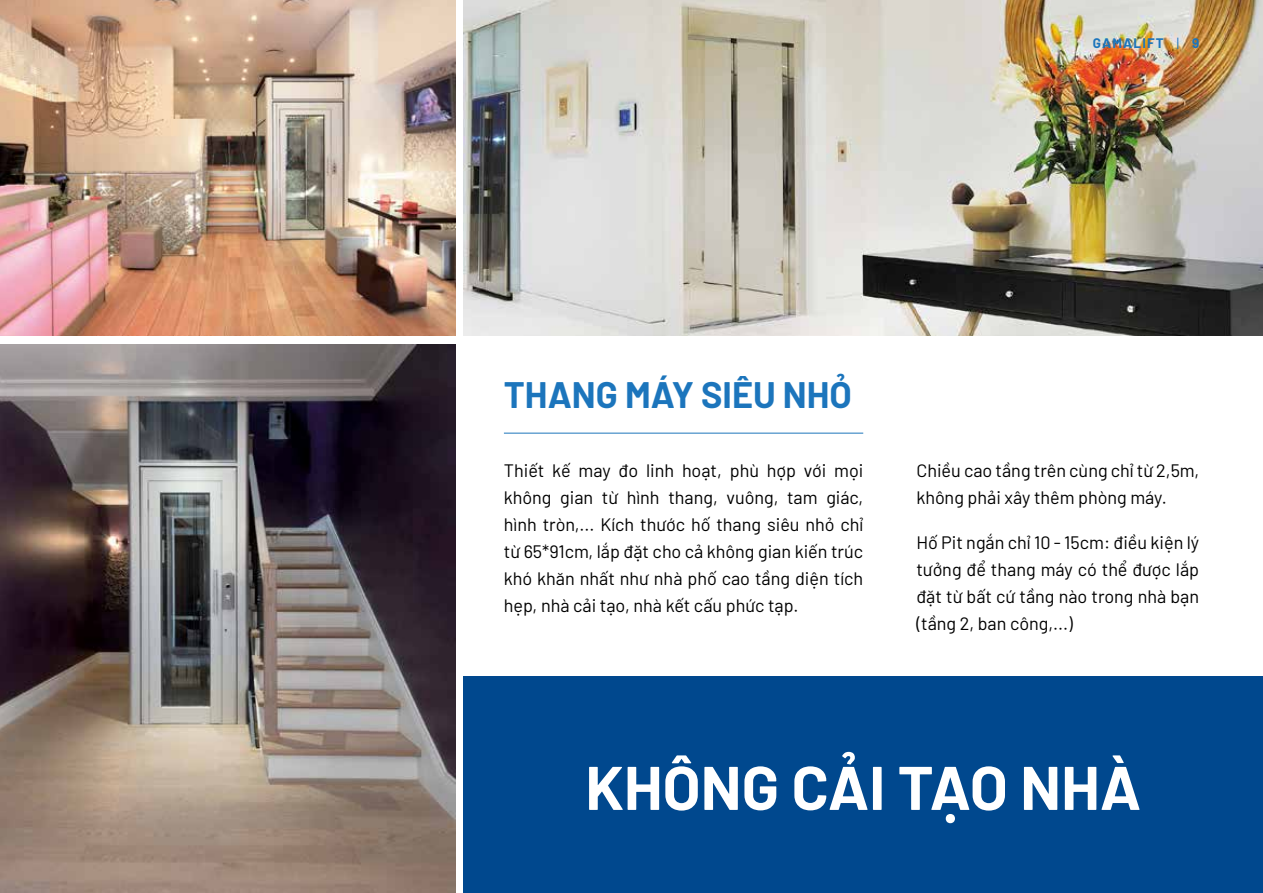
<style>
.page{position:relative;width:1263px;height:893px;background:#fff}
.page>*{position:absolute;margin:0;border:0;box-sizing:border-box;transform-origin:0 0}
.t1{font:700 61.5px "Barlow";color:#fff}
.t2{font:700 36px "Barlow";color:#1c75bc}
.t3{font:18px/27px "Barlow";color:#000;text-align:justify}
.t4{font:700 13.5px "Barlow";letter-spacing:.09em;color:#1c75bc}
.s1{font-weight:400}
</style>
<div class="page">
<img style="left:463px;top:0;width:800px;height:336px">
<div style="left:463px;top:677px;width:800px;height:216px;background:#00488e"></div>
<img style="left:0;top:0;width:455px;height:336px">
<img style="left:0;top:344px;width:455px;height:549px">
<hr style="left:504px;top:433px;width:359px;height:1px;background:#1c75bc">
<p class="t4" style="left:1093px;top:33px;width:108px">GAMALIFT <span class="s1">|</span> 9</p>
<h2 class="t2" style="left:504px;top:369px;width:349px">THANG MÁY SIÊU NHỎ</h2>
<p class="t3" style="left:504px;top:456px;width:361px">Thiết kế may đo linh hoạt, phù hợp với mọi không gian từ hình thang, vuông, tam giác, hình tròn,... Kích thước hố thang siêu nhỏ chỉ từ 65*91cm, lắp đặt cho cả không gian kiến trúc khó khăn nhất như nhà phố cao tầng diện tích hẹp, nhà cải tạo, nhà kết cấu phức tạp.</p>
<p class="t3" style="left:916px;top:456px;width:284px">Chiều cao tầng trên cùng chỉ từ 2,5m, không phải xây thêm phòng máy.</p>
<p class="t3" style="left:916px;top:527px;width:284px">Hố Pit ngắn chỉ 10 - 15cm: điều kiện lý tưởng để thang máy có thể được lắp đặt từ bất cứ tầng nào trong nhà bạn (tầng 2, ban công,...)</p>
<h1 class="t1" style="left:585px;top:742px;width:557px">KHÔNG CẢI TẠO NHÀ</h1>
</div>
